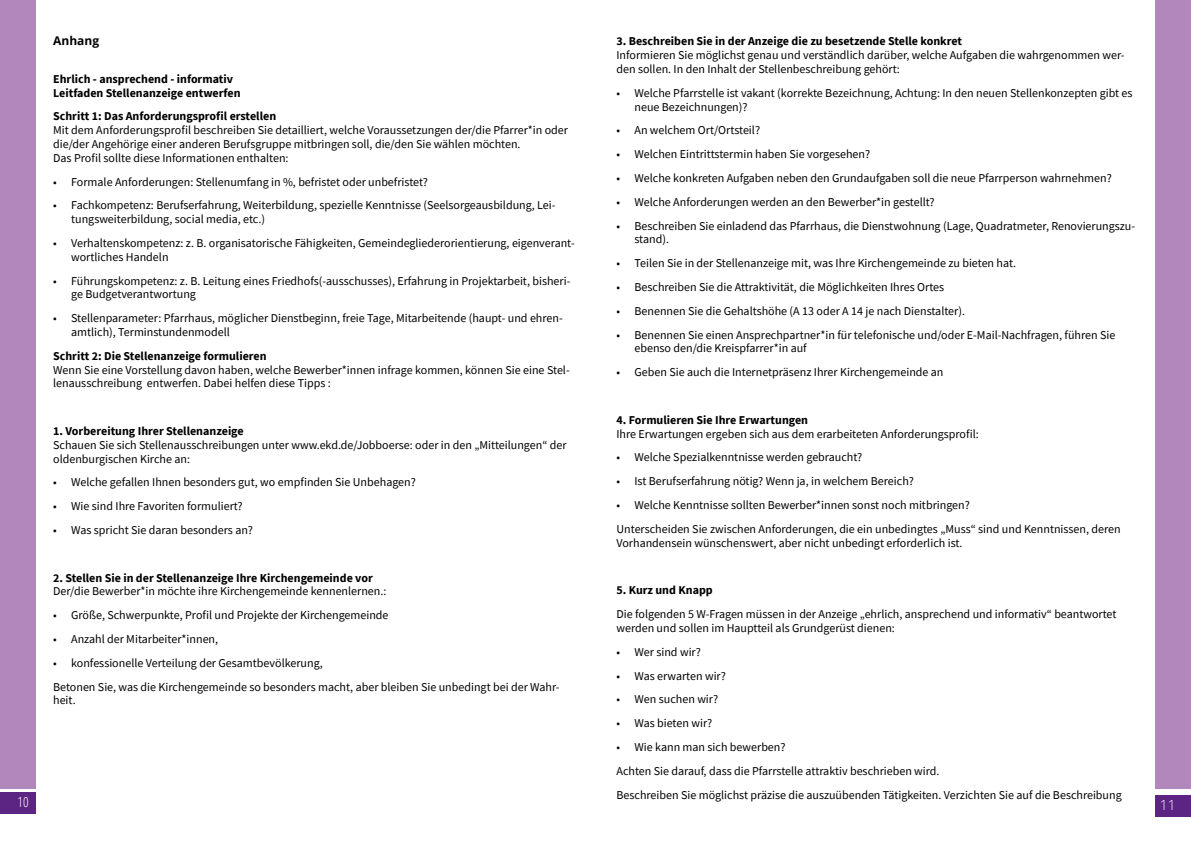
<style>
.page{position:relative;width:1191px;height:842px;background:#fff}
.page>*{position:absolute;margin:0;border:0;box-sizing:border-box;transform-origin:0 0}
.Fußnoten{font:300 condensed 14px "Open Sans";color:#fff}
.t1{font:300 14px "Open Sans";color:#fff}
.t2{font:12px/13.8px "Source Sans Pro";color:#000}
.t3{font:700 12px/13.8px "Source Sans Pro";color:#000}
.Headline{font:700 12px "Open Sans";color:#000}
.s1{font-weight:700}
</style>
<div class="page">
<div style="left:0;top:792px;width:36px;height:22px;background:#5c2483"></div>
<div style="left:0;top:0;width:36px;height:788px;background:#b288bc"></div>
<div style="left:1155px;top:795px;width:36px;height:21px;background:#5c2483"></div>
<div style="left:1155px;top:0;width:36px;height:788px;background:#b288bc"></div>
<p class="Headline" style="left:53px;top:32px;width:47px">Anhang</p>
<p class="t3" style="left:53px;top:72px;width:189px">Ehrlich - ansprechend - informativ<br>Leitfaden Stellenanzeige entwerfen</p>
<p class="t2" style="left:53px;top:109px;width:516px"><span class="s1">Schritt 1: Das Anforderungsprofil erstellen<br></span>Mit dem Anforderungsprofil beschreiben Sie detailliert, welche Voraussetzungen der/die Pfarrer*in oder die/der Angehörige einer anderen Berufsgruppe mitbringen soll, die/den Sie wählen möchten.<br>Das Profil sollte diese Informationen enthalten:</p>
<p class="t2" style="left:53px;top:175px;width:376px">• Formale Anforderungen: Stellenumfang in %, befristet oder unbefristet?</p>
<p class="t2" style="left:71px;top:198px;width:486px;text-indent:-18px">• Fachkompetenz: Berufserfahrung, Weiterbildung, spezielle Kenntnisse (Seelsorgeausbildung, Lei&shy;tungsweiterbildung, social media, etc.)</p>
<p class="t2" style="left:71px;top:236px;width:505px;text-indent:-18px">• Verhaltenskompetenz: z. B. organisatorische Fähigkeiten, Gemeindegliederorientierung, eigenverant&shy;wortliches Handeln</p>
<p class="t2" style="left:71px;top:274px;width:501px;text-indent:-18px">• Führungskompetenz: z. B. Leitung eines Friedhofs(-ausschusses), Erfahrung in Projektarbeit, bisheri&shy;ge Budgetverantwortung</p>
<p class="t2" style="left:71px;top:311px;width:493px;text-indent:-18px">• Stellenparameter: Pfarrhaus, möglicher Dienstbeginn, freie Tage, Mitarbeitende (haupt- und ehren&shy;amtlich), Terminstundenmodell</p>
<p class="t2" style="left:53px;top:349px;width:518px"><span class="s1">Schritt 2: Die Stellenanzeige formulieren<br></span>Wenn Sie eine Vorstellung davon haben, welche Bewerber*innen infrage kommen, können Sie eine Stel&shy;lenausschreibung entwerfen. Dabei helfen diese Tipps :</p>
<p class="t2" style="left:53px;top:424px;width:515px"><span class="s1">1. Vorbereitung Ihrer Stellenanzeige<br></span>Schauen Sie sich Stellenausschreibungen unter www.ekd.de/Jobboerse: oder in den „Mitteilungen“ der oldenburgischen Kirche an:</p>
<p class="t2" style="left:53px;top:475px;width:364px">• Welche gefallen Ihnen besonders gut, wo empfinden Sie Unbehagen?</p>
<p class="t2" style="left:53px;top:499px;width:191px">• Wie sind Ihre Favoriten formuliert?</p>
<p class="t2" style="left:53px;top:523px;width:201px">• Was spricht Sie daran besonders an?</p>
<p class="t2" style="left:53px;top:571px;width:335px"><span class="s1">2. Stellen Sie in der Stellenanzeige Ihre Kirchengemeinde vor<br></span>Der/die Bewerber*in möchte ihre Kirchengemeinde kennenlernen.:</p>
<p class="t2" style="left:53px;top:608px;width:337px">• Größe, Schwerpunkte, Profil und Projekte der Kirchengemeinde</p>
<p class="t2" style="left:53px;top:632px;width:166px">• Anzahl der Mitarbeiter*innen,</p>
<p class="t2" style="left:53px;top:656px;width:271px">• konfessionelle Verteilung der Gesamtbevölkerung,</p>
<p class="t2" style="left:53px;top:680px;width:508px">Betonen Sie, was die Kirchengemeinde so besonders macht, aber bleiben Sie unbedingt bei der Wahr&shy;heit.</p>
<p class="t2" style="left:616px;top:34px;width:509px"><span class="s1">3. Beschreiben Sie in der Anzeige die zu besetzende Stelle konkret<br></span>Informieren Sie möglichst genau und verständlich darüber, welche Aufgaben die wahrgenommen wer&shy;den sollen. In den Inhalt der Stellenbeschreibung gehört:</p>
<p class="t2" style="left:634px;top:86px;width:499px;text-indent:-18px">• Welche Pfarrstelle ist vakant (korrekte Bezeichnung, Achtung: In den neuen Stellenkonzepten gibt es neue Bezeichnungen)?</p>
<p class="t2" style="left:616px;top:123px;width:145px">• An welchem Ort/Ortsteil?</p>
<p class="t2" style="left:616px;top:147px;width:255px">• Welchen Eintrittstermin haben Sie vorgesehen?</p>
<p class="t2" style="left:616px;top:171px;width:497px">• Welche konkreten Aufgaben neben den Grundaufgaben soll die neue Pfarrperson wahrnehmen?</p>
<p class="t2" style="left:616px;top:195px;width:320px">• Welche Anforderungen werden an den Bewerber*in gestellt?</p>
<p class="t2" style="left:634px;top:219px;width:502px;text-indent:-18px">• Beschreiben Sie einladend das Pfarrhaus, die Dienstwohnung (Lage, Quadratmeter, Renovierungszu&shy;stand).</p>
<p class="t2" style="left:616px;top:256px;width:401px">• Teilen Sie in der Stellenanzeige mit, was Ihre Kirchengemeinde zu bieten hat.</p>
<p class="t2" style="left:616px;top:280px;width:329px">• Beschreiben Sie die Attraktivität, die Möglichkeiten Ihres Ortes</p>
<p class="t2" style="left:616px;top:304px;width:350px">• Benennen Sie die Gehaltshöhe (A 13 oder A 14 je nach Dienstalter).</p>
<p class="t2" style="left:634px;top:328px;width:482px;text-indent:-18px">• Benennen Sie einen Ansprechpartner*in für telefonische und/oder E-Mail-Nachfragen, führen Sie ebenso den/die Kreispfarrer*in auf</p>
<p class="t2" style="left:616px;top:365px;width:328px">• Geben Sie auch die Internetpräsenz Ihrer Kirchengemeinde an</p>
<p class="t2" style="left:616px;top:413px;width:364px"><span class="s1">4. Formulieren Sie Ihre Erwartungen<br></span>Ihre Erwartungen ergeben sich aus dem erarbeiteten Anforderungsprofil:</p>
<p class="t2" style="left:616px;top:450px;width:247px">• Welche Spezialkenntnisse werden gebraucht?</p>
<p class="t2" style="left:616px;top:474px;width:299px">• Ist Berufserfahrung nötig? Wenn ja, in welchem Bereich?</p>
<p class="t2" style="left:616px;top:498px;width:355px">• Welche Kenntnisse sollten Bewerber*innen sonst noch mitbringen?</p>
<p class="t2" style="left:616px;top:522px;width:506px">Unterscheiden Sie zwischen Anforderungen, die ein unbedingtes „Muss“ sind und Kenntnissen, deren<br>Vorhandensein wünschenswert, aber nicht unbedingt erforderlich ist.</p>
<p class="t3" style="left:616px;top:583px;width:98px">5. Kurz und Knapp</p>
<p class="t2" style="left:616px;top:607px;width:501px">Die folgenden 5 W-Fragen müssen in der Anzeige „ehrlich, ansprechend und informativ“ beantwortet werden und sollen im Hauptteil als Grundgerüst dienen:</p>
<p class="t2" style="left:616px;top:645px;width:86px">• Wer sind wir?</p>
<p class="t2" style="left:616px;top:668px;width:111px">• Was erwarten wir?</p>
<p class="t2" style="left:616px;top:692px;width:103px">• Wen suchen wir?</p>
<p class="t2" style="left:616px;top:716px;width:97px">• Was bieten wir?</p>
<p class="t2" style="left:616px;top:740px;width:170px">• Wie kann man sich bewerben?</p>
<p class="t2" style="left:616px;top:764px;width:324px">Achten Sie darauf, dass die Pfarrstelle attraktiv beschrieben wird.</p>
<p class="t2" style="left:616px;top:787px;width:507px">Beschreiben Sie möglichst präzise die auszuübenden Tätigkeiten. Verzichten Sie auf die Beschreibung</p>
<p class="Fußnoten" style="left:18px;top:792px;width:13px">10</p>
<p class="t1" style="left:1159px;top:795px;width:17px">11</p>
</div>
